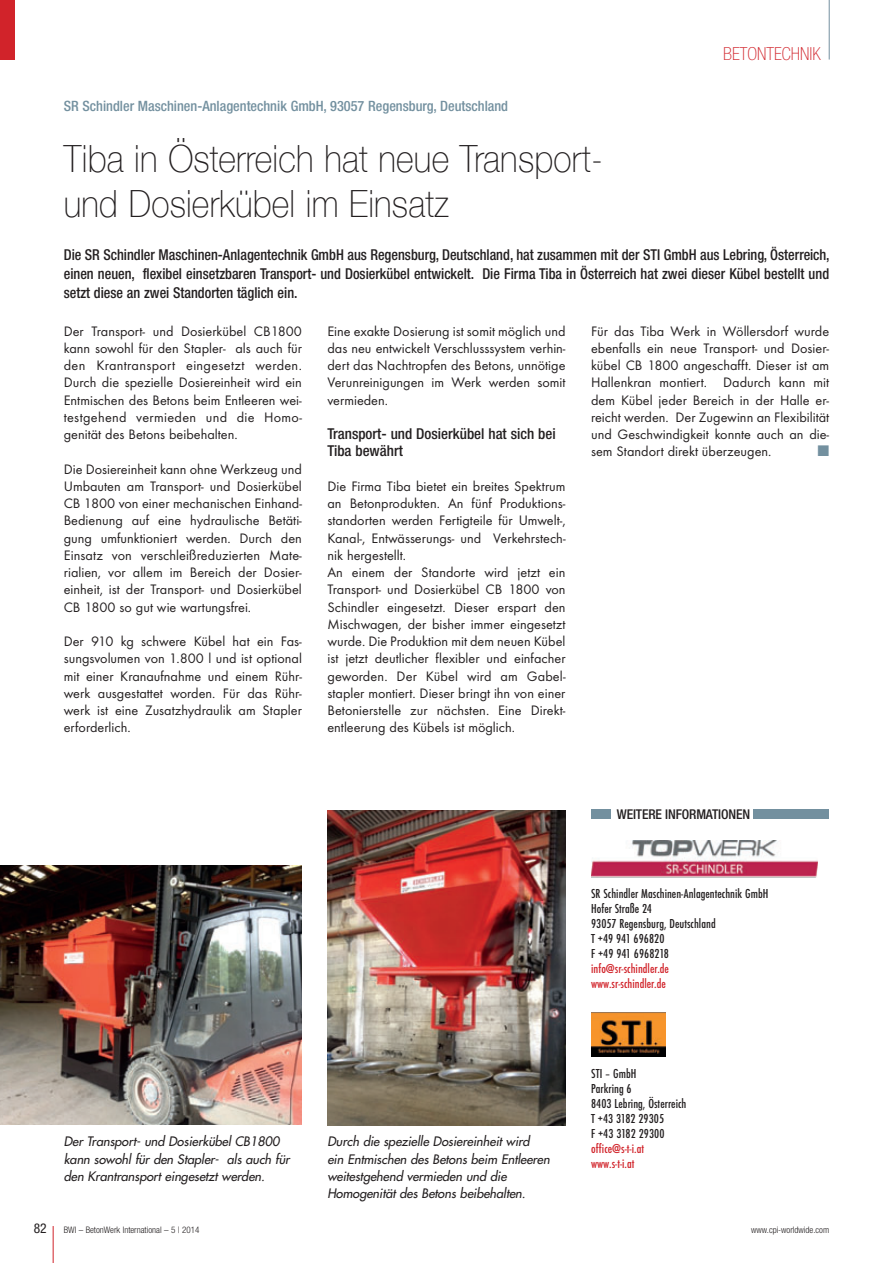
<style>
.page{position:relative;width:893px;height:1263px;background:#fff}
.page>*{position:absolute;margin:0;border:0;box-sizing:border-box;transform-origin:0 0}
.t1{font:100 37.5px/45px "Helvetica Neue";letter-spacing:.005em;color:#231f20;scale:.9 1}
.t2{font:100 condensed 18px "Helvetica Neue";color:#d1232a}
.t3{font:500 condensed 15px/18.8px "Helvetica Neue";color:#231f20;text-align:justify;scale:.95 1}
.t4{font:500 condensed 15px/17.2px "Helvetica Neue";color:#231f20}
.t5{font:14.25px/17.2px "Futura T";color:#231f20;text-align:justify}
.t6{font:500 condensed 14.25px "Helvetica Neue";color:#73909f}
.t7{font:500 condensed 13.5px/15px "Futura T";letter-spacing:.005em;color:#231f20}
.t8{font:500 condensed 13.5px/15px "Futura T";letter-spacing:.005em;color:#d1232a}
.t9{font:500 condensed 13.5px "Helvetica Neue";letter-spacing:-.01em;color:#231f20}
.t10{font:condensed 13.5px "Helvetica Neue";color:#231f20}
.t11{font:italic 12.75px/17.2px "Futura";color:#231f20}
.t12{font:300 condensed 9px "Helvetica Neue";color:#231f20}
</style>
<div class="page">
<hr style="left:53px;top:1226px;width:1px;height:37px;background:#d1232a">
<hr style="left:829px;top:0;width:1px;height:60px;background:#73909f">
<div style="left:0;top:0;width:15px;height:60px;background:#d1232a"></div>
<img style="left:591px;top:840px;width:227px;height:37px">
<img style="left:591px;top:1012px;width:74px;height:45px">
<div style="left:591px;top:809px;width:19px;height:10px;background:#73909f"></div>
<div style="left:753px;top:809px;width:76px;height:10px;background:#73909f"></div>
<img style="left:0;top:866px;width:302px;height:259px">
<img style="left:327px;top:810px;width:239px;height:316px">
<p class="t6" style="left:64px;top:98px;width:446px">SR Schindler Maschinen-Anlagentechnik GmbH, 93057 Regensburg, Deutschland</p>
<h1 class="t1" style="left:64px;top:136px;width:601px">Tiba in Österreich hat neue Transport&shy;und Dosierkübel im Einsatz</h1>
<p class="t2" style="left:723px;top:43px;width:99px">BETONTECHNIK</p>
<p class="t3" style="left:64px;top:246px;width:808px">Die SR Schindler Maschinen-Anlagentechnik GmbH aus Regensburg, Deutschland, hat zusammen mit der STI GmbH aus Lebring, Österreich, einen neuen, flexibel einsetzbaren Transport- und Dosierkübel entwickelt. Die Firma Tiba in Österreich hat zwei dieser Kübel bestellt und setzt diese an zwei Standorten täglich ein.</p>
<p class="t5" style="left:64px;top:322px;width:240px">Der Transport- und Dosierkübel CB1800 kann sowohl für den Stapler- als auch für den Krantransport eingesetzt werden.<br>Durch die spezielle Dosiereinheit wird ein Entmischen des Betons beim Entleeren wei&shy;testgehend vermieden und die Homo - genität des Betons beibehalten.</p>
<p class="t5" style="left:64px;top:460px;width:240px">Die Dosiereinheit kann ohne Werkzeug und Umbauten am Transport- und Dosierkübel CB 1800 von einer mechanischen Einhand-Bedienung auf eine hydraulische Betäti - gung umfunktioniert werden. Durch den Einsatz von verschleißreduzierten Mate - rialien, vor allem im Bereich der Dosier - einheit, ist der Transport- und Dosierkübel CB 1800 so gut wie wartungsfrei.</p>
<p class="t5" style="left:64px;top:633px;width:240px">Der 910 kg schwere Kübel hat ein Fas - sungsvolumen von 1.800 l und ist optional mit einer Kranaufnahme und einem Rühr - werk ausgestattet worden. Für das Rühr - werk ist eine Zusatzhydraulik am Stapler erforderlich.</p>
<p class="t5" style="left:327px;top:322px;width:240px">Eine exakte Dosierung ist somit möglich und das neu entwickelt Verschlusssystem verhin&shy;dert das Nachtropfen des Betons, unnötige Verunreinigungen im Werk werden somit vermieden.</p>
<p class="t4" style="left:327px;top:425px;width:230px">Transport- und Dosierkübel hat sich bei<br>Tiba bewährt</p>
<p class="t5" style="left:327px;top:477px;width:240px;text-align:left">Die Firma Tiba bietet ein breites Spektrum an Betonprodukten. An fünf Produk tions - stand orten werden Fertigteile für Umwelt-, Kanal-, Entwässerungs- und Verkehrstech - nik hergestellt.<br>An einem der Standorte wird jetzt ein Transport- und Dosierkübel CB 1800 von Schindler eingesetzt. Dieser erspart den Mischwagen, der bisher immer eingesetzt wurde. Die Produktion mit dem neuen Kübel ist jetzt deutlicher flexibler und einfacher geworden. Der Kübel wird am Gabel - stapler montiert. Dieser bringt ihn von einer Betonierstelle zur nächsten. Eine Direkt - entleerung des Kübels ist möglich.</p>
<p class="t5" style="left:591px;top:322px;width:240px">Für das Tiba Werk in Wöllersdorf wurde ebenfalls ein neue Transport- und Dosier - kübel CB 1800 angeschafft. Dieser ist am Hallenkran montiert. Dadurch kann mit dem Kübel jeder Bereich in der Halle er - reicht werden. Der Zugewinn an Flexibilität und Geschwindigkeit konnte auch an die&shy;sem Standort direkt überzeugen.</p>
<p class="t9" style="left:617px;top:806px;width:135px">WEITERE INFORMATIONEN</p>
<p class="t7" style="left:591px;top:886px;width:179px">SR Schindler Maschinen-Anlagentechnik GmbH<br>Hofer Straße 24<br>93057 Regensburg, Deutschland<br>T +49 941 696820<br>F +49 941 6968218</p>
<p class="t8" style="left:591px;top:961px;width:79px">info@sr-schindler.de www.sr-schindler.de</p>
<p class="t11" style="left:64px;top:1133px;width:230px">Der Transport- und Dosierkübel CB1800 kann sowohl für den Stapler- als auch für den Krantransport eingesetzt werden.</p>
<p class="t11" style="left:327px;top:1133px;width:226px">Durch die spezielle Dosiereinheit wird ein Entmischen des Betons beim Entleeren weitestgehend vermieden und die Homogenität des Betons beibehalten.</p>
<p class="t7" style="left:591px;top:1066px;width:97px">STI – GmbH<br>Parkring 6<br>8403 Lebring, Österreich<br>T +43 3182 29305<br>F +43 3182 29300</p>
<p class="t8" style="left:591px;top:1141px;width:55px">office@s-t-i.at www.s-t-i.at</p>
<p class="t10" style="left:34px;top:1220px;width:14px">82</p>
<p class="t12" style="left:64px;top:1224px;width:137px">BWI – BetonWerk International – 5 | 2014</p>
<p class="t12" style="left:751px;top:1224px;width:79px">www.cpi-worldwide.com</p>
</div>
